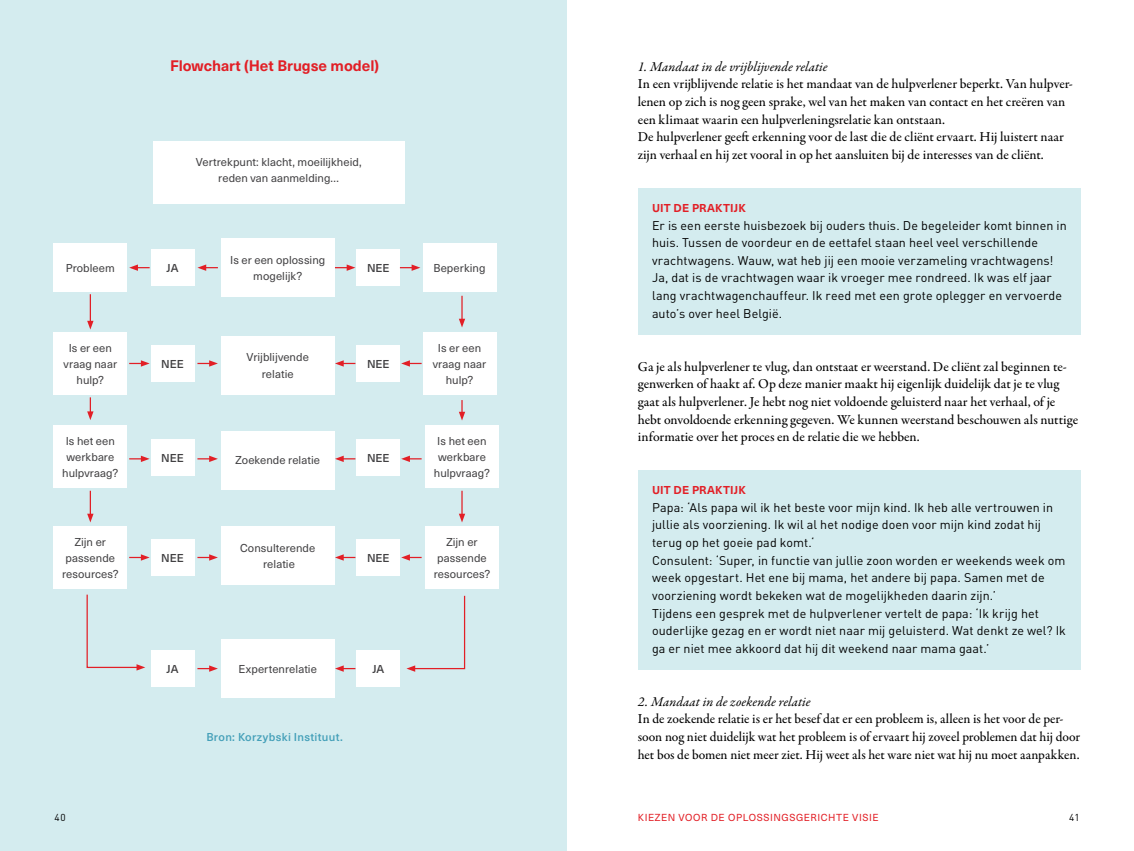
<style>
.page{position:relative;width:1134px;height:851px;background:#fff}
.page>*{position:absolute;margin:0;border:0;box-sizing:border-box;transform-origin:0 0}
.t1{font:700 15px "Neue Haas Unica Pro";letter-spacing:-.005em;color:#e21f26}
.t2{font:500 13.75px/17.6px "Garamond Premr Pro";letter-spacing:-.005em;color:#000}
.t3{font:italic 13.75px "Garamond Premr Pro";letter-spacing:.005em;color:#000}
.t4{font:12.5px/17.6px "DINOT";letter-spacing:.005em;color:#000}
.t5{font:11.25px/16.2px "Neue Haas Unica Pro";letter-spacing:.005em;color:#414042;text-align:center}
.t6{font:500 11.25px "Neue Haas Unica Pro";letter-spacing:-.005em;color:#414042}
.t7{font:700 11.25px "Neue Haas Unica Pro";letter-spacing:.015em;color:#e21f26}
.t8{font:500 11.25px "Neue Haas Unica Pro";letter-spacing:.03em;color:#45a0b9}
.t9{font:10px "Neue Haas Unica Pro";letter-spacing:.055em;color:#e21f26}
.t10{font:10px "DINOT";color:#000}
</style>
<div class="page">
<div style="left:0;top:0;width:567px;height:850px;background:#d4ecef"></div>
<div style="left:54px;top:243px;width:73px;height:49px;background:#fff"></div>
<div style="left:423px;top:243px;width:73px;height:49px;background:#fff"></div>
<div style="left:221px;top:238px;width:113px;height:59px;background:#fff"></div>
<div style="left:221px;top:336px;width:113px;height:58px;background:#fff"></div>
<div style="left:221px;top:430px;width:113px;height:59px;background:#fff"></div>
<div style="left:221px;top:526px;width:113px;height:59px;background:#fff"></div>
<div style="left:221px;top:639px;width:113px;height:58px;background:#fff"></div>
<div style="left:153px;top:141px;width:251px;height:63px;background:#fff"></div>
<div style="left:151px;top:249px;width:43px;height:37px;background:#fff"></div>
<div style="left:357px;top:249px;width:43px;height:37px;background:#fff"></div>
<div style="left:151px;top:345px;width:43px;height:37px;background:#fff"></div>
<div style="left:357px;top:345px;width:43px;height:37px;background:#fff"></div>
<div style="left:151px;top:439px;width:43px;height:37px;background:#fff"></div>
<div style="left:357px;top:439px;width:43px;height:37px;background:#fff"></div>
<div style="left:151px;top:539px;width:43px;height:37px;background:#fff"></div>
<div style="left:357px;top:539px;width:43px;height:37px;background:#fff"></div>
<div style="left:151px;top:650px;width:43px;height:37px;background:#fff"></div>
<div style="left:357px;top:650px;width:43px;height:37px;background:#fff"></div>
<div style="left:54px;top:332px;width:73px;height:62px;background:#fff"></div>
<div style="left:423px;top:332px;width:73px;height:62px;background:#fff"></div>
<div style="left:54px;top:426px;width:73px;height:62px;background:#fff"></div>
<div style="left:425px;top:426px;width:74px;height:62px;background:#fff"></div>
<div style="left:54px;top:526px;width:73px;height:62px;background:#fff"></div>
<div style="left:425px;top:526px;width:74px;height:62px;background:#fff"></div>
<svg style="left:87px;top:294px;width:7px;height:35px"></svg>
<svg style="left:87px;top:397px;width:7px;height:23px"></svg>
<svg style="left:87px;top:490px;width:7px;height:32px"></svg>
<hr style="left:461px;top:490px;width:2px;height:25px;background:#e21f26">
<svg style="left:459px;top:513px;width:6px;height:9px"></svg>
<svg style="left:335px;top:665px;width:20px;height:6px"></svg>
<svg style="left:335px;top:554px;width:20px;height:6px"></svg>
<svg style="left:401px;top:554px;width:21px;height:6px"></svg>
<svg style="left:335px;top:455px;width:20px;height:7px"></svg>
<svg style="left:401px;top:455px;width:21px;height:7px"></svg>
<svg style="left:335px;top:360px;width:20px;height:6px"></svg>
<svg style="left:401px;top:360px;width:21px;height:6px"></svg>
<svg style="left:335px;top:264px;width:20px;height:7px"></svg>
<svg style="left:400px;top:264px;width:20px;height:7px"></svg>
<svg style="left:197px;top:665px;width:21px;height:6px"></svg>
<svg style="left:197px;top:554px;width:21px;height:6px"></svg>
<svg style="left:129px;top:554px;width:21px;height:6px"></svg>
<svg style="left:197px;top:455px;width:21px;height:7px"></svg>
<svg style="left:129px;top:455px;width:21px;height:7px"></svg>
<svg style="left:197px;top:360px;width:21px;height:6px"></svg>
<svg style="left:129px;top:360px;width:21px;height:6px"></svg>
<svg style="left:197px;top:264px;width:21px;height:7px"></svg>
<svg style="left:129px;top:264px;width:21px;height:7px"></svg>
<svg style="left:459px;top:400px;width:6px;height:20px"></svg>
<hr style="left:461px;top:296px;width:2px;height:24px;background:#e21f26">
<svg style="left:459px;top:319px;width:6px;height:8px"></svg>
<svg style="left:86px;top:594px;width:59px;height:76px"></svg>
<svg style="left:406px;top:595px;width:60px;height:76px"></svg>
<div style="left:638px;top:188px;width:443px;height:41px;background:#d4ecef"></div>
<div style="left:638px;top:206px;width:443px;height:129px;background:#d4ecef"></div>
<div style="left:638px;top:470px;width:443px;height:41px;background:#d4ecef"></div>
<div style="left:638px;top:488px;width:443px;height:76px;background:#d4ecef"></div>
<div style="left:638px;top:541px;width:443px;height:76px;background:#d4ecef"></div>
<div style="left:638px;top:593px;width:443px;height:77px;background:#d4ecef"></div>
<p class="t1" style="left:170px;top:56px;width:210px">Flowchart (Het Brugse model)</p>
<p class="t5" style="left:196px;top:154px;width:167px">Vertrekpunt: klacht, moeilijkheid, reden van aanmelding…</p>
<p class="t5" style="left:230px;top:252px;width:97px">Is er een oplossing mogelijk?</p>
<p class="t6" style="left:167px;top:261px;width:13px">JA</p>
<p class="t6" style="left:367px;top:261px;width:24px">NEE</p>
<p class="t5" style="left:66px;top:260px;width:51px">Probleem</p>
<p class="t5" style="left:433px;top:260px;width:54px">Beperking</p>
<p class="t5" style="left:64px;top:339px;width:55px">Is er een vraag naar hulp?</p>
<p class="t5" style="left:433px;top:339px;width:55px">Is er een vraag naar hulp?</p>
<p class="t5" style="left:247px;top:349px;width:64px">Vrijblijvende relatie</p>
<p class="t6" style="left:161px;top:357px;width:24px">NEE</p>
<p class="t6" style="left:367px;top:357px;width:24px">NEE</p>
<p class="t5" style="left:62px;top:433px;width:58px">Is het een werkbare hulpvraag?</p>
<p class="t5" style="left:434px;top:433px;width:58px">Is het een werkbare hulpvraag?</p>
<p class="t6" style="left:161px;top:451px;width:24px">NEE</p>
<p class="t6" style="left:367px;top:451px;width:24px">NEE</p>
<p class="t5" style="left:235px;top:452px;width:86px">Zoekende relatie</p>
<p class="t5" style="left:62px;top:533px;width:58px">Zijn er passende resources?</p>
<p class="t5" style="left:434px;top:533px;width:58px">Zijn er passende resources?</p>
<p class="t5" style="left:240px;top:540px;width:77px">Consulterende relatie</p>
<p class="t6" style="left:161px;top:551px;width:24px">NEE</p>
<p class="t6" style="left:367px;top:551px;width:24px">NEE</p>
<p class="t6" style="left:167px;top:662px;width:13px">JA</p>
<p class="t6" style="left:372px;top:662px;width:13px">JA</p>
<p class="t5" style="left:238px;top:660px;width:80px">Expertenrelatie</p>
<p class="t8" style="left:206px;top:730px;width:138px">Bron: Korzybski Instituut.</p>
<p class="t3" style="left:638px;top:58px;width:191px">1. Mandaat in de vrijblijvende relatie</p>
<p class="t2" style="left:638px;top:76px;width:436px">In een vrijblijvende relatie is het mandaat van de hulpverlener beperkt. Van hulpver&shy;lenen op zich is nog geen sprake, wel van het maken van contact en het creëren van een klimaat waarin een hulpverleningsrelatie kan ontstaan.<br>De hulpverlener geeft erkenning voor de last die de cliënt ervaart. Hij luistert naar zijn verhaal en hij zet vooral in op het aansluiten bij de interesses van de cliënt.</p>
<p class="t7" style="left:652px;top:201px;width:95px">UIT DE PRAKTIJK</p>
<p class="t4" style="left:652px;top:216px;width:416px">Er is een eerste huisbezoek bij ouders thuis. De begeleider komt binnen in huis. Tussen de voordeur en de eettafel staan heel veel verschillende vrachtwagens. Wauw, wat heb jij een mooie verzameling vrachtwagens!<br>Ja, dat is de vrachtwagen waar ik vroeger mee rondreed. Ik was elf jaar lang vrachtwagenchauffeur. Ik reed met een grote oplegger en vervoerde auto’s over heel België.</p>
<p class="t2" style="left:638px;top:358px;width:442px">Ga je als hulpverlener te vlug, dan ontstaat er weerstand. De cliënt zal beginnen te&shy;genwerken of haakt af. Op deze manier maakt hij eigenlijk duidelijk dat je te vlug gaat als hulpverlener. Je hebt nog niet voldoende geluisterd naar het verhaal, of je hebt onvoldoende erkenning gegeven. We kunnen weerstand beschouwen als nuttige informatie over het proces en de relatie die we hebben.</p>
<p class="t7" style="left:652px;top:483px;width:95px">UIT DE PRAKTIJK</p>
<p class="t4" style="left:652px;top:498px;width:415px">Papa: ‘Als papa wil ik het beste voor mijn kind. Ik heb alle vertrouwen in jullie als voorziening. Ik wil al het nodige doen voor mijn kind zodat hij terug op het goeie pad komt.‘<br>Consulent: ‘Super, in functie van jullie zoon worden er weekends week om week opgestart. Het ene bij mama, het andere bij papa. Samen met de voorziening wordt bekeken wat de mogelijkheden daarin zijn.’<br>Tijdens een gesprek met de hulpverlener vertelt de papa: ‘Ik krijg het ouderlijke gezag en er wordt niet naar mij geluisterd. Wat denkt ze wel? Ik ga er niet mee akkoord dat hij dit weekend naar mama gaat.’</p>
<p class="t3" style="left:638px;top:692px;width:174px">2. Mandaat in de zoekende relatie</p>
<p class="t2" style="left:638px;top:710px;width:444px">In de zoekende relatie is er het besef dat er een probleem is, alleen is het voor de per&shy;soon nog niet duidelijk wat het probleem is of ervaart hij zoveel problemen dat hij door het bos de bomen niet meer ziet. Hij weet als het ware niet wat hij nu moet aanpakken.</p>
<p class="t10" style="left:54px;top:810px;width:13px">40</p>
<p class="t9" style="left:638px;top:810px;width:242px">KIEZEN VOOR DE OPLOSSINGSGERICHTE VISIE</p>
<p class="t10" style="left:1069px;top:810px;width:12px">41</p>
</div>
